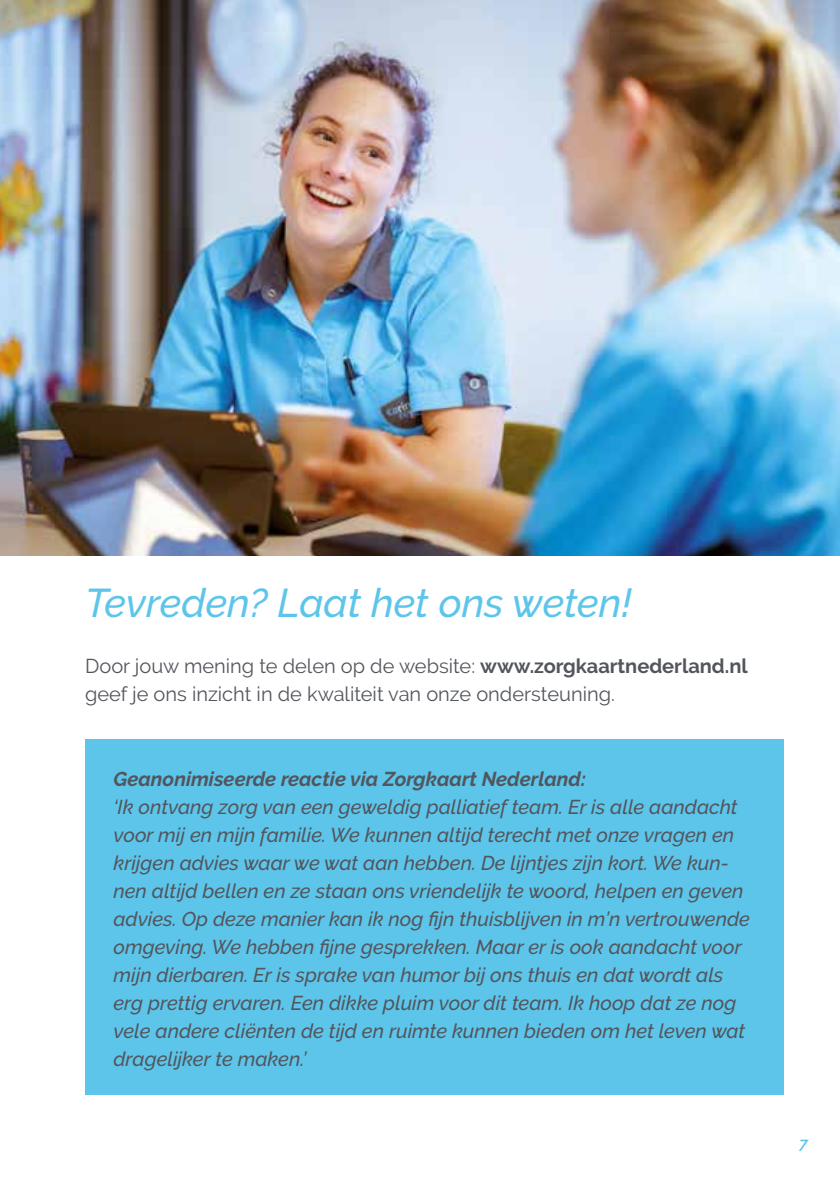
<style>
.page{position:relative;width:840px;height:1191px;background:#fff}
.page>*{position:absolute;margin:0;border:0;box-sizing:border-box;transform-origin:0 0}
.t1{font:italic 500 40px "Raleway";color:#5dc5ea}
.t2{font:italic 500 20px/28px "Raleway";color:#52555c}
.t3{font:20px/28px "Raleway";color:#52555c}
.t4{font:italic 700 20px "Raleway";color:#52555c}
.t5{font:italic 600 16px "Raleway";color:#5dc5ea}
.s1{font-weight:700}
</style>
<div class="page">
<img style="left:0;top:0;width:839px;height:556px">
<div style="left:85px;top:739px;width:697px;height:355px;background:#5dc5ea"></div>
<h1 class="t1" style="left:85px;top:579px;width:548px">Tevreden? Laat het ons weten!</h1>
<p class="t3" style="left:85px;top:652px;width:663px">Door jouw mening te delen op de website: <span class="s1">www.zorgkaartnederland.nl </span>geef je ons inzicht in de kwaliteit van onze ondersteuning.</p>
<p class="t4" style="left:113px;top:767px;width:473px">Geanonimiseerde reactie via Zorgkaart Nederland:</p>
<p class="t2" style="left:113px;top:793px;width:637px">‘Ik ontvang zorg van een geweldig palliatief team. Er is alle aandacht voor mij en mijn familie. We kunnen altijd terecht met onze vragen en krijgen advies waar we wat aan hebben. De lijntjes zijn kort. We kun&shy;nen altijd bellen en ze staan ons vriendelijk te woord, helpen en geven advies. Op deze manier kan ik nog fijn thuisblijven in m’n vertrouwende omgeving. We hebben fijne gesprekken. Maar er is ook aandacht voor mijn dierbaren. Er is sprake van humor bij ons thuis en dat wordt als erg prettig ervaren. Een dikke pluim voor dit team. Ik hoop dat ze nog vele andere cliënten de tijd en ruimte kunnen bieden om het leven wat dragelijker te maken.’</p>
<p class="t5" style="left:799px;top:1134px;width:10px">7</p>
</div>
